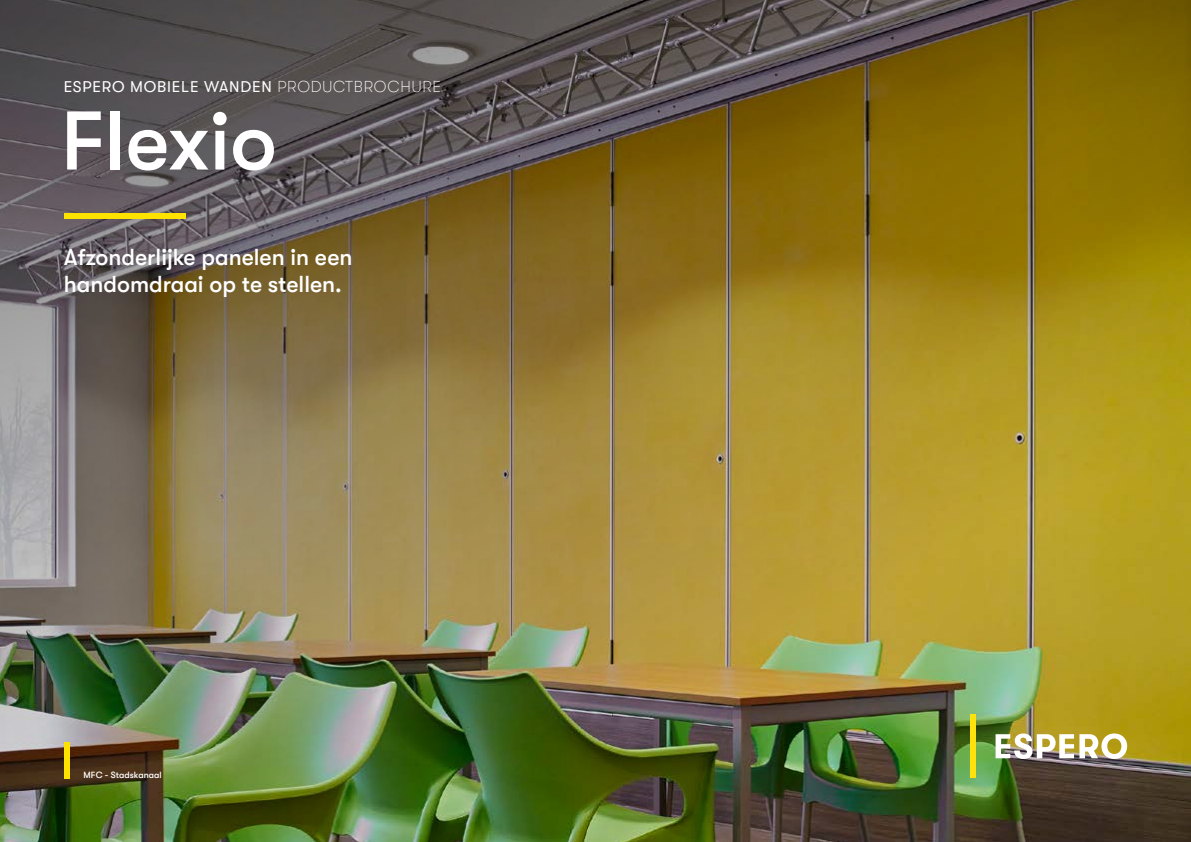
<style>
.page{position:relative;width:1191px;height:842px;background:#fff}
.page>*{position:absolute;margin:0;border:0;box-sizing:border-box;transform-origin:0 0}
.t1{font:500 83px "GT Walsheim Pro";color:#fff}
.t2{font:500 23px/27px "GT Walsheim Pro";color:#fff}
.t3{font:15.8px "GT Walsheim Pro";letter-spacing:.05em;color:#fff}
.t4{font:500 8.9px "GT Walsheim Pro";letter-spacing:.005em;color:#fff}
.s1{font-weight:100}
</style>
<div class="page">
<img style="left:0;top:0;width:1191px;height:842px">
<div style="left:64px;top:213px;width:122px;height:5px;background:#ffe200"></div>
<div style="left:64px;top:742px;width:5px;height:36px;background:#ffe200"></div>
<div style="left:970px;top:714px;width:5px;height:64px;background:#ffe10c"></div>
<svg style="left:995px;top:733px;width:132px;height:26px"></svg>
<p class="t3" style="left:64px;top:77px;width:379px">ESPERO MOBIELE WANDEN <span class="s1">PRODUCTBROCHURE</span></p>
<h1 class="t1" style="left:61px;top:94px;width:217px">Flexio</h1>
<p class="t2" style="left:64px;top:244px;width:290px">Afzonderlijke panelen in een handomdraai op te stellen.</p>
<p class="t4" style="left:84px;top:770px;width:80px">MFC - Stadskanaal</p>
</div>
